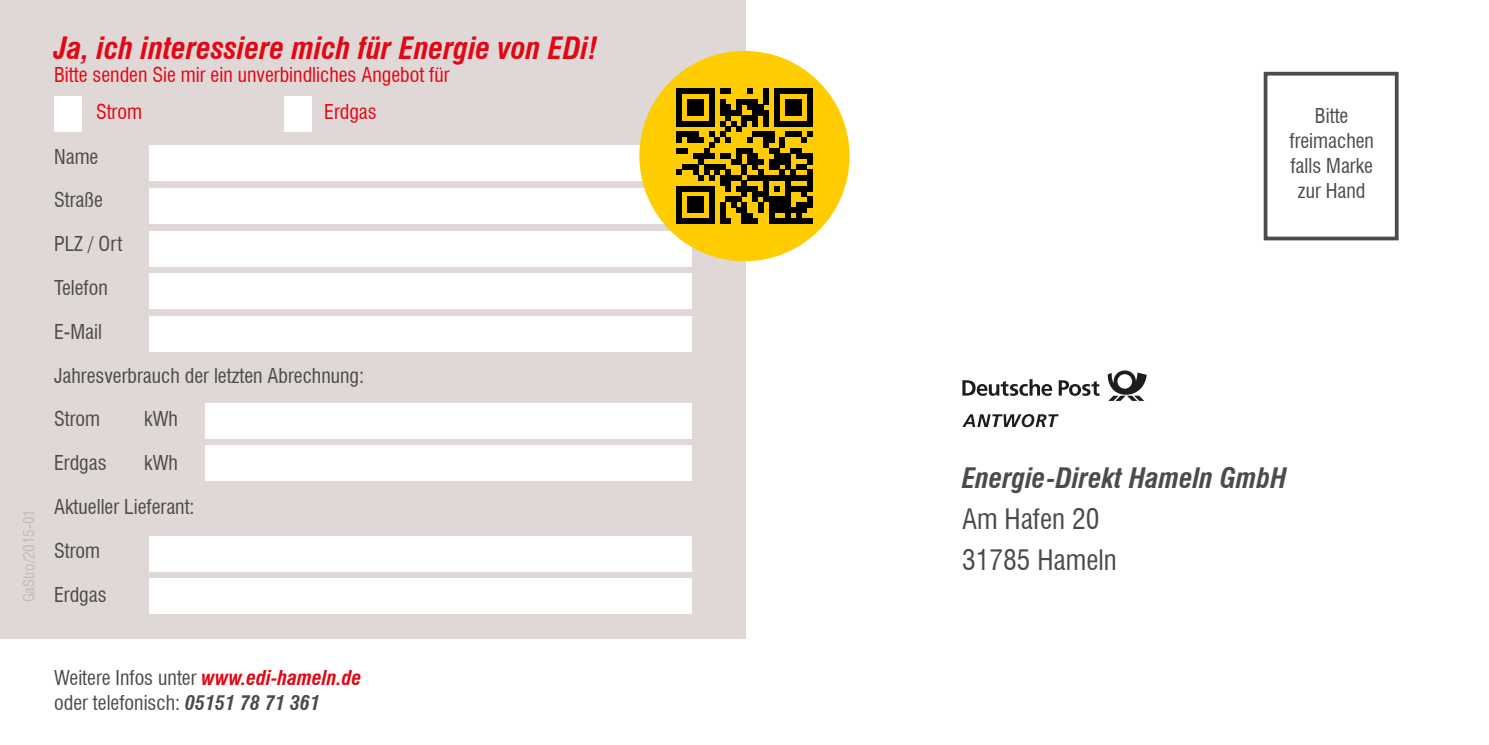
<style>
.page{position:relative;width:1489px;height:745px;background:#fff}
.page>*{position:absolute;margin:0;border:0;box-sizing:border-box;transform-origin:0 0}
.formular{font:italic 700 condensed 30px "Swiss 721 BT";color:#e30614}
.t1{font:italic 700 condensed 27.5px "Swiss 721 BT";color:#4b4b4a}
.t2{font:condensed 27.5px "Swiss 721 BT";color:#4b4b4a}
.formular-2{font:condensed 20px/25px "Swiss 721 BT";color:#4b4b4a}
.formular-3{font:condensed 20px "Swiss 721 BT";color:#e30614}
.t3{font:condensed 15px "Swiss 721 BT";color:#bdbdbc}
.s1{font-weight:700;font-style:italic;color:#e30614}
.s2{font-weight:700;font-style:italic}
</style>
<div class="page">
<div style="left:0;top:0;width:745px;height:638px;background:#dfd8d6"></div>
<div style="left:1263px;top:72px;width:135px;height:168px;border:4px solid #4b4b4a"></div>
<svg style="left:1107px;top:370px;width:39px;height:30px"></svg>
<svg style="left:962px;top:379px;width:90px;height:16px"></svg>
<svg style="left:1058px;top:380px;width:41px;height:15px"></svg>
<svg style="left:962px;top:414px;width:96px;height:13px"></svg>
<div style="left:149px;top:316px;width:542px;height:35px;background:#fff"></div>
<div style="left:149px;top:273px;width:542px;height:35px;background:#fff"></div>
<div style="left:149px;top:231px;width:542px;height:35px;background:#fff"></div>
<div style="left:149px;top:188px;width:542px;height:35px;background:#fff"></div>
<div style="left:149px;top:145px;width:542px;height:36px;background:#fff"></div>
<div style="left:54px;top:96px;width:28px;height:35px;background:#fff"></div>
<div style="left:285px;top:96px;width:27px;height:35px;background:#fff"></div>
<div style="left:206px;top:402px;width:485px;height:36px;background:#fff"></div>
<div style="left:206px;top:445px;width:485px;height:35px;background:#fff"></div>
<div style="left:149px;top:578px;width:542px;height:35px;background:#fff"></div>
<div style="left:149px;top:535px;width:542px;height:36px;background:#fff"></div>
<div style="left:639px;top:51px;width:210px;height:210px;background:#fc0;border-radius:50%"></div>
<svg style="left:676px;top:88px;width:136px;height:136px"></svg>
<p class="t3" style="left:20px;top:602px;width:94px;rotate:-90deg">GaStro/2015-01</p>
<p class="formular" style="left:54px;top:30px;width:544px">Ja, ich interessiere mich für Energie von EDi!</p>
<p class="formular-3" style="left:54px;top:62px;width:397px">Bitte senden Sie mir ein unverbindliches Angebot für</p>
<p class="formular-3" style="left:96px;top:99px;width:48px">Strom</p>
<p class="formular-3" style="left:324px;top:99px;width:54px">Erdgas</p>
<p class="formular-2" style="left:54px;top:144px;width:46px">Name</p>
<p class="formular-2" style="left:54px;top:187px;width:50px">Straße</p>
<p class="formular-2" style="left:54px;top:231px;width:70px">PLZ / Ort</p>
<p class="formular-2" style="left:54px;top:275px;width:55px">Telefon</p>
<p class="formular-2" style="left:54px;top:319px;width:49px">E-Mail</p>
<p class="formular-2" style="left:54px;top:362px;width:311px">Jahresverbrauch der letzten Abrechnung:</p>
<p class="formular-2" style="left:54px;top:406px;width:48px">Strom</p>
<p class="formular-2" style="left:144px;top:406px;width:35px">kWh</p>
<p class="formular-2" style="left:54px;top:450px;width:54px">Erdgas</p>
<p class="formular-2" style="left:144px;top:450px;width:35px">kWh</p>
<p class="formular-2" style="left:54px;top:494px;width:142px">Aktueller Lieferant:</p>
<p class="formular-2" style="left:54px;top:537px;width:48px">Strom</p>
<p class="formular-2" style="left:54px;top:581px;width:54px">Erdgas</p>
<p class="formular-2" style="left:54px;top:664px;width:309px">Weitere Infos unter <span class="s1">www.edi-hameln.de </span>oder telefonisch: <span class="s2">05151 78 71 361</span></p>
<p class="formular-2" style="left:1289px;top:103px;width:86px;text-align:center">Bitte freimachen falls Marke zur Hand</p>
<p class="t1" style="left:962px;top:461px;width:326px">Energie-Direkt Hameln GmbH</p>
<p class="t2" style="left:962px;top:502px;width:139px">Am Hafen 20</p>
<p class="t2" style="left:962px;top:542px;width:156px">31785 Hameln</p>
</div>
